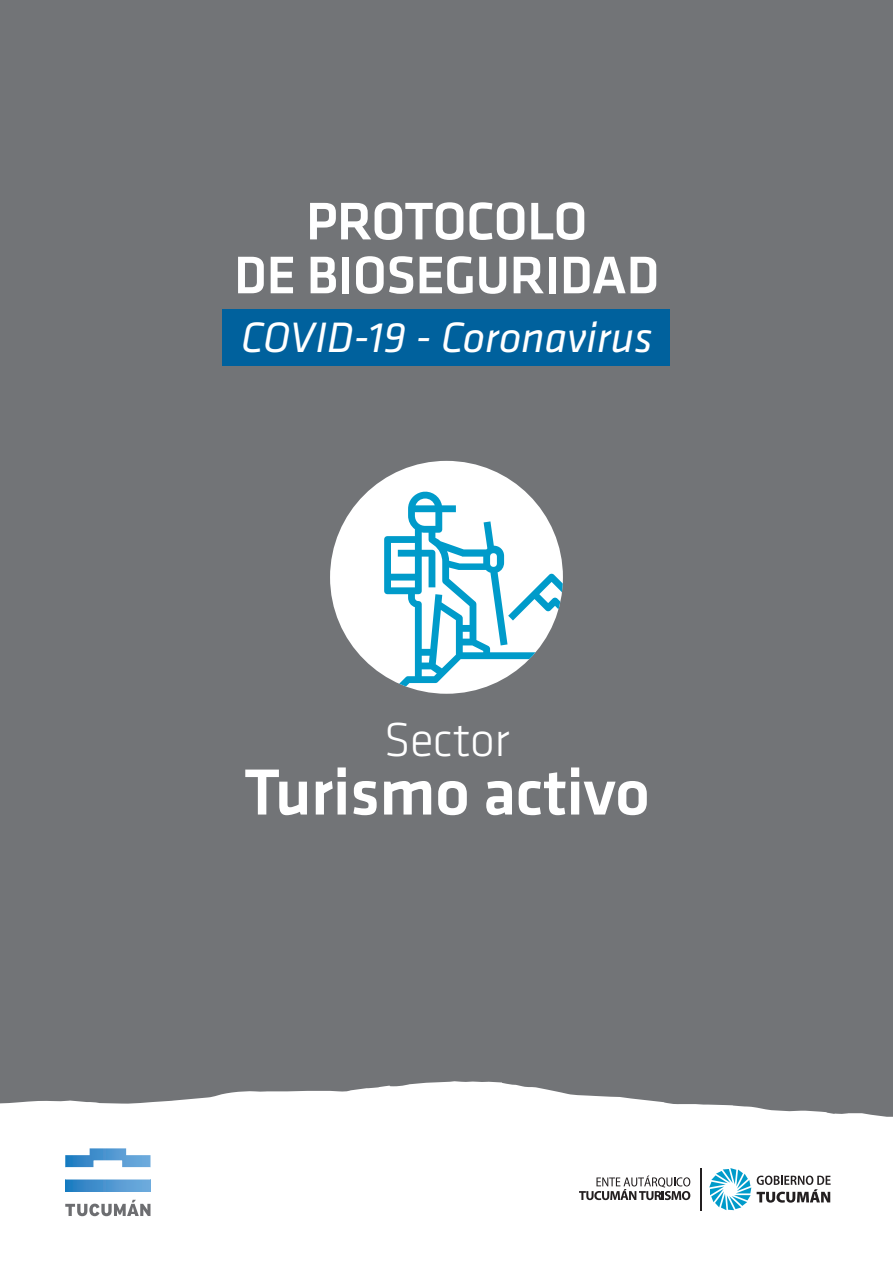
<style>
.page{position:relative;width:893px;height:1263px;background:#fff}
.page>*{position:absolute;margin:0;border:0;box-sizing:border-box;transform-origin:0 0}
.t1{font:500 67.5px "Klavika";letter-spacing:-.01em;color:#fff}
.t2{font:500 54.9px/53.8px "Klavika";letter-spacing:-.01em;color:#fff;text-align:center}
.t3{font:300 49.5px "Klavika";letter-spacing:-.01em;color:#fff}
.t4{font:italic 44.1px "Klavika";color:#fff}
</style>
<div class="page">
<svg style="left:65px;top:1190px;width:85px;height:2px"></svg>
<svg style="left:65px;top:1200px;width:85px;height:16px"></svg>
<svg style="left:757px;top:1190px;width:74px;height:12px"></svg>
<svg style="left:710px;top:1190px;width:41px;height:20px"></svg>
<hr style="left:700px;top:1168px;width:1px;height:42px;background:#231f20">
<svg style="left:579px;top:1190px;width:111px;height:10px"></svg>
<div style="left:0;top:0;width:893px;height:1040px;background:#727477"></div>
<svg style="left:0;top:1040px;width:893px;height:150px"></svg>
<div style="left:330px;top:461px;width:233px;height:233px;background:#fff;border-radius:50%"></div>
<svg style="left:384px;top:490px;width:179px;height:204px"></svg>
<div style="left:222px;top:309px;width:447px;height:56px;background:#00619d"></div>
<p class="t2" style="left:234px;top:195px;width:427px">PROTOCOLO<br>DE BIOSEGURIDAD</p>
<p class="t4" style="left:241px;top:313px;width:413px">COVID-19 - Coronavirus</p>
<p class="t3" style="left:384px;top:713px;width:128px">Sector</p>
<p class="t1" style="left:244px;top:755px;width:408px">Turismo activo</p>
</div>
